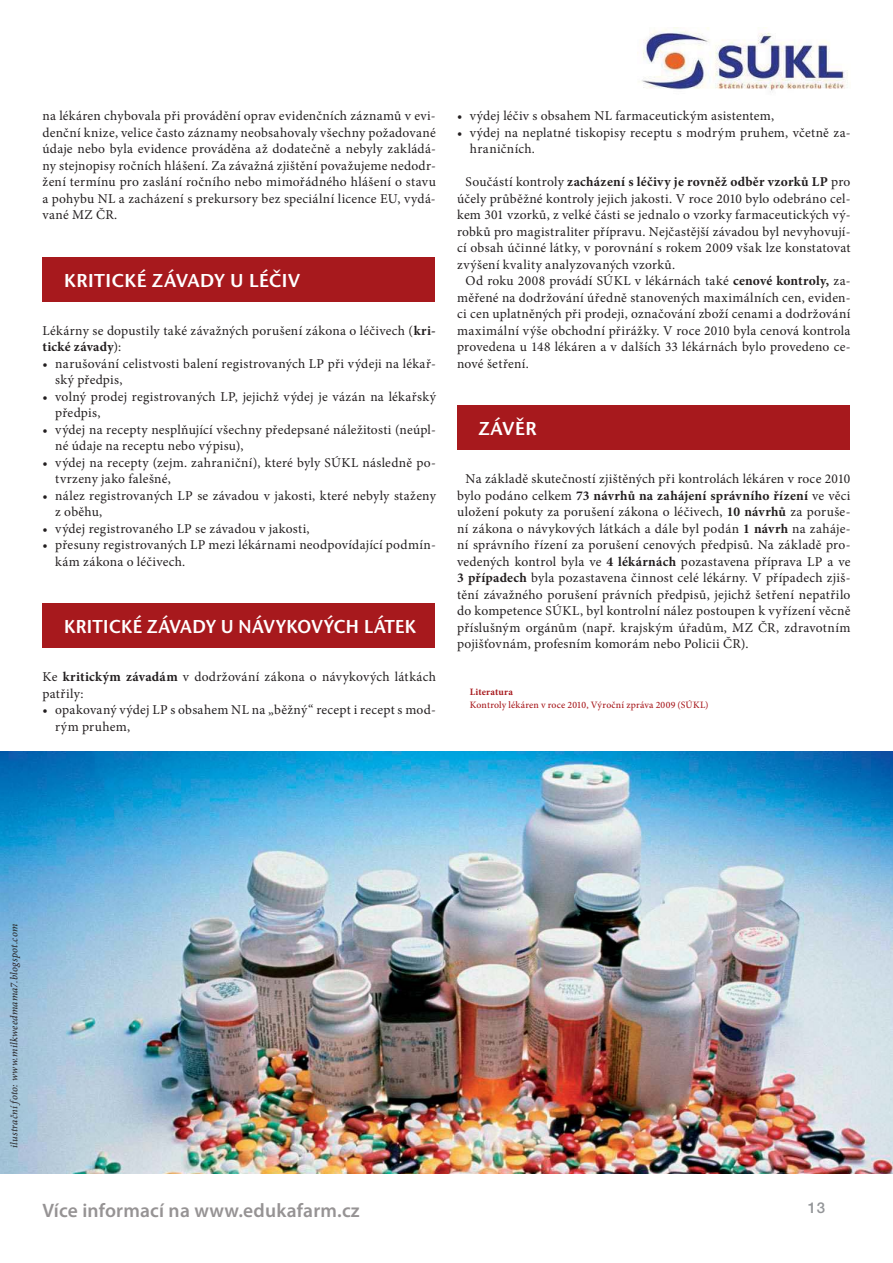
<style>
.page{position:relative;width:893px;height:1263px;background:#fff}
.page>*{position:absolute;margin:0;border:0;box-sizing:border-box;transform-origin:0 0}
.t1{font:600 19.5px "Myriad Pro";letter-spacing:.01em;color:#969394}
.t2{font:19.5px "Stone Sans Itc SCTCE Semi";letter-spacing:.005em;color:#fff;scale:.96 1}
.t3{font:19.5px "Stone Sans Itc SCTCE Semi";letter-spacing:.005em;color:#fff}
.t4{font:500 15px "Helvetica Neue LT Pro";color:#939598}
.t5{font:13.5px/16.5px "Minion Pro";letter-spacing:.02em;color:#231f20}
.t6{font:italic 10.5px "Minion Pro";letter-spacing:.025em;color:#231f20}
.t7{font:500 9.75px "Minion Pro";letter-spacing:.02em;color:#a7191d}
.t8{font:700 9.75px "Minion Pro";letter-spacing:.025em;color:#a7191d}
.s1{font-weight:700}
</style>
<div class="page">
<div style="left:43px;top:257px;width:392px;height:45px;background:#a7191d"></div>
<div style="left:43px;top:604px;width:392px;height:44px;background:#a7191d"></div>
<div style="left:457px;top:406px;width:393px;height:44px;background:#a7191d"></div>
<img style="left:0;top:752px;width:893px;height:421px">
<img style="left:637px;top:28px;width:211px;height:64px">
<p class="t5" style="left:43px;top:109px;width:395px;text-align:justify">na lékáren chybovala při provádění oprav evidenčních záznamů v evi&shy;denční knize, velice často záznamy neobsahovaly všechny požadované údaje nebo byla evidence prováděna až dodatečně a nebyly zakládá&shy;ny stejnopisy ročních hlášení. Za závažná zjištění považujeme nedodr&shy;žení termínu pro zaslání ročního nebo mimořádného hlášení o stavu a pohybu NL a zacházení s prekursory bez speciální licence EU, vydá&shy;vané MZ ČR.</p>
<h1 class="t3" style="left:64px;top:269px;width:238px">KRITICKÉ ZÁVADY U LÉČIV</h1>
<p class="t5" style="left:43px;top:323px;width:395px">Lékárny se dopustily také závažných porušení zákona o léčivech (<span class="s1">kri&shy;tické závady</span>):</p>
<p class="t5" style="left:55px;top:356px;width:382px;text-indent:-13px">• narušování celistvosti balení registrovaných LP při výdeji na lékař&shy;ský předpis,</p>
<p class="t5" style="left:55px;top:389px;width:382px;text-indent:-13px">• volný prodej registrovaných LP, jejichž výdej je vázán na lékařský předpis,</p>
<p class="t5" style="left:55px;top:422px;width:382px;text-indent:-13px">• výdej na recepty nesplňující všechny předepsané náležitosti (neúpl&shy;né údaje na receptu nebo výpisu),</p>
<p class="t5" style="left:55px;top:455px;width:382px;text-indent:-13px">• výdej na recepty (zejm. zahraniční), které byly SÚKL následně po&shy;tvrzeny jako falešné,</p>
<p class="t5" style="left:55px;top:488px;width:382px;text-indent:-13px">• nález registrovaných LP se závadou v jakosti, které nebyly staženy z oběhu,</p>
<p class="t5" style="left:43px;top:521px;width:269px">• výdej registrovaného LP se závadou v jakosti,</p>
<p class="t5" style="left:55px;top:538px;width:382px;text-indent:-13px">• přesuny registrovaných LP mezi lékárnami neodpovídající podmín&shy;kám zákona o léčivech.</p>
<h1 class="t2" style="left:64px;top:615px;width:368px">KRITICKÉ ZÁVADY U NÁVYKOVÝCH LÁTEK</h1>
<p class="t5" style="left:43px;top:670px;width:395px">Ke <span class="s1">kritickým závadám</span> v dodržování zákona o návykových látkách patřily:</p>
<p class="t5" style="left:55px;top:703px;width:382px;text-indent:-13px">• opakovaný výdej LP s obsahem NL na „běžný“ recept i recept s mod&shy;rým pruhem,</p>
<p class="t5" style="left:457px;top:109px;width:318px">• výdej léčiv s obsahem NL farmaceutickým asistentem,</p>
<p class="t5" style="left:470px;top:125px;width:382px;text-indent:-13px">• výdej na neplatné tiskopisy receptu s modrým pruhem, včetně za&shy;hraničních.</p>
<p class="t5" style="left:457px;top:175px;width:395px;text-align:justify;text-indent:9px">Součástí kontroly <span class="s1">zacházení s léčivy je rovněž odběr vzorků LP</span> pro účely průběžné kontroly jejich jakosti. V roce 2010 bylo odebráno cel&shy;kem 301 vzorků, z velké části se jednalo o vzorky farmaceutických vý&shy;robků pro magistraliter přípravu. Nejčastější závadou byl nevyhovují&shy;cí obsah účinné látky, v porovnání s rokem 2009 však lze konstatovat zvýšení kvality analyzovaných vzorků.</p>
<p class="t5" style="left:457px;top:274px;width:395px;text-align:justify;text-indent:9px">Od roku 2008 provádí SÚKL v lékárnách také <span class="s1">cenové kontroly,</span> za&shy;měřené na dodržování úředně stanovených maximálních cen, eviden&shy;ci cen uplatněných při prodeji, označování zboží cenami a dodržování maximální výše obchodní přirážky. V roce 2010 byla cenová kontrola provedena u 148 lékáren a v dalších 33 lékárnách bylo provedeno ce&shy;nové šetření.</p>
<h1 class="t3" style="left:478px;top:417px;width:60px">ZÁVĚR</h1>
<p class="t5" style="left:457px;top:472px;width:395px;text-align:justify;text-indent:9px">Na základě skutečností zjištěných při kontrolách lékáren v roce 2010 bylo podáno celkem <span class="s1">73 návrhů na zahájení správního řízení</span> ve věci uložení pokuty za porušení zákona o léčivech, <span class="s1">10 návrhů</span> za poruše&shy;ní zákona o návykových látkách a dále byl podán <span class="s1">1 návrh</span> na zaháje&shy;ní správního řízení za porušení cenových předpisů. Na základě pro&shy;vedených kontrol byla ve <span class="s1">4 lékárnách</span> pozastavena příprava LP a ve <span class="s1">3 případech</span> byla pozastavena činnost celé lékárny. V případech zjiš&shy;tění závažného porušení právních předpisů, jejichž šetření nepatřilo do kompetence SÚKL, byl kontrolní nález postoupen k vyřízení věcně příslušným orgánům (např. krajským úřadům, MZ ČR, zdravotním pojišťovnám, profesním komorám nebo Policii ČR).</p>
<p class="t8" style="left:470px;top:688px;width:45px">Literatura</p>
<p class="t7" style="left:470px;top:701px;width:240px">Kontroly lékáren v roce 2010, Výroční zpráva 2009 (SÚKL)</p>
<p class="t6" style="left:10px;top:1148px;width:226px;rotate:-90deg">ilustrační foto: www.milkweedmama7.blogspot.com</p>
<h1 class="t1" style="left:42px;top:1203px;width:319px">Více informací na www.edukafarm.cz</h1>
<p class="t4" style="left:808px;top:1202px;width:19px">13</p>
</div>
